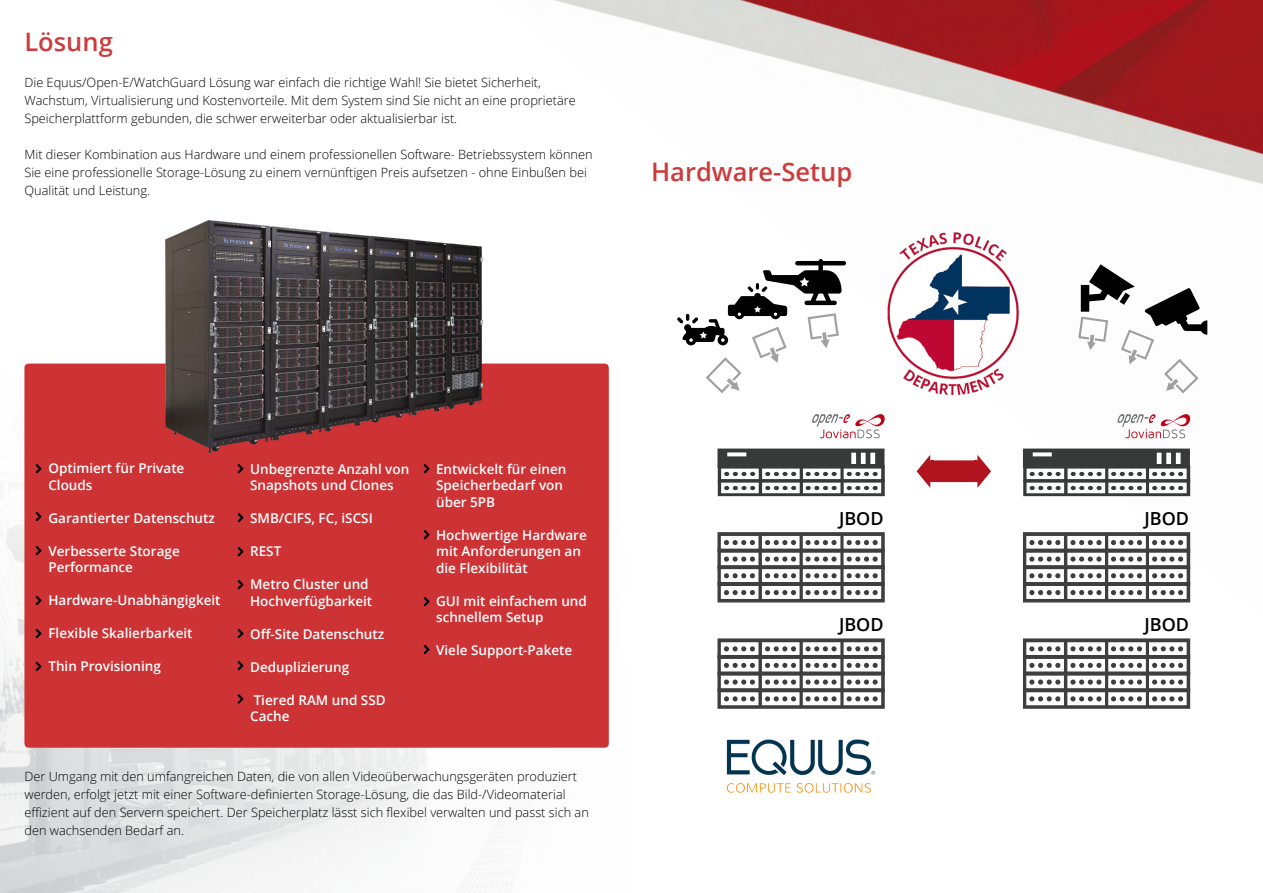
<style>
.page{position:relative;width:1263px;height:893px;background:#fff}
.page>*{position:absolute;margin:0;border:0;box-sizing:border-box;transform-origin:0 0}
.t1{font:600 25.5px "Open Sans";color:#cc3c3d}
.t2{font:600 18px "Open Sans";color:#000}
.t3{font:600 13.5px/16.5px "Open Sans";color:#fff}
.t4{font:300 12.75px/18px "Open Sans";color:#000}
</style>
<div class="page">
<img style="left:0;top:220px;width:515px;height:673px">
<img style="left:498px;top:0;width:765px;height:603px">
<div style="left:24px;top:364px;width:585px;height:384px;background:#cd3234;border-radius:4px"></div>
<svg style="left:36px;top:464px;width:5px;height:9px"></svg>
<svg style="left:238px;top:513px;width:5px;height:9px"></svg>
<svg style="left:238px;top:464px;width:5px;height:9px"></svg>
<svg style="left:424px;top:464px;width:5px;height:9px"></svg>
<svg style="left:238px;top:547px;width:5px;height:9px"></svg>
<svg style="left:238px;top:580px;width:5px;height:9px"></svg>
<svg style="left:424px;top:530px;width:5px;height:9px"></svg>
<svg style="left:424px;top:597px;width:5px;height:9px"></svg>
<svg style="left:424px;top:645px;width:5px;height:9px"></svg>
<svg style="left:238px;top:629px;width:5px;height:9px"></svg>
<svg style="left:238px;top:661px;width:5px;height:9px"></svg>
<svg style="left:238px;top:694px;width:5px;height:10px"></svg>
<svg style="left:36px;top:512px;width:5px;height:9px"></svg>
<svg style="left:36px;top:662px;width:5px;height:9px"></svg>
<svg style="left:36px;top:546px;width:5px;height:9px"></svg>
<svg style="left:36px;top:596px;width:5px;height:9px"></svg>
<svg style="left:36px;top:629px;width:5px;height:9px"></svg>
<img style="left:165px;top:221px;width:317px;height:232px">
<svg style="left:717px;top:638px;width:168px;height:71px"></svg>
<svg style="left:717px;top:532px;width:168px;height:70px"></svg>
<svg style="left:717px;top:449px;width:168px;height:47px"></svg>
<svg style="left:812px;top:414px;width:73px;height:24px"></svg>
<svg style="left:1023px;top:638px;width:167px;height:71px"></svg>
<svg style="left:1023px;top:532px;width:167px;height:70px"></svg>
<svg style="left:1023px;top:449px;width:167px;height:47px"></svg>
<svg style="left:1117px;top:414px;width:73px;height:24px"></svg>
<svg style="left:916px;top:455px;width:75px;height:33px"></svg>
<img style="left:871px;top:222px;width:162px;height:184px">
<svg style="left:677px;top:259px;width:169px;height:134px"></svg>
<svg style="left:1078px;top:264px;width:129px;height:129px"></svg>
<img style="left:726px;top:739px;width:150px;height:54px">
<h1 class="t1" style="left:24px;top:25px;width:90px">Lösung</h1>
<p class="t4" style="left:24px;top:73px;width:553px">Die Equus/Open-E/WatchGuard Lösung war einfach die richtige Wahl! Sie bietet Sicherheit,<br>Wachstum, Virtualisierung und Kostenvorteile. Mit dem System sind Sie nicht an eine proprietäre<br>Speicherplattform gebunden, die schwer erweiterbar oder aktualisierbar ist.</p>
<p class="t4" style="left:24px;top:145px;width:570px">Mit dieser Kombination aus Hardware und einem professionellen Software- Betriebssystem können<br>Sie eine professionelle Storage-Lösung zu einem vernünftigen Preis aufsetzen - ohne Einbußen bei<br>Qualität und Leistung.</p>
<h1 class="t1" style="left:651px;top:154px;width:203px">Hardware-Setup</h1>
<p class="t3" style="left:48px;top:460px;width:138px">Optimiert für Private<br>Clouds</p>
<p class="t3" style="left:48px;top:509px;width:168px">Garantierter Datenschutz</p>
<p class="t3" style="left:48px;top:542px;width:133px">Verbesserte Storage<br>Performance</p>
<p class="t3" style="left:48px;top:592px;width:174px">Hardware-Unabhängigkeit</p>
<p class="t3" style="left:48px;top:625px;width:146px">Flexible Skalierbarkeit</p>
<p class="t3" style="left:48px;top:658px;width:114px">Thin Provisioning</p>
<p class="t3" style="left:250px;top:460px;width:161px">Unbegrenzte Anzahl von<br>Snapshots und Clones</p>
<p class="t3" style="left:250px;top:510px;width:124px">SMB/CIFS, FC, iSCSI</p>
<p class="t3" style="left:250px;top:543px;width:33px">REST</p>
<p class="t3" style="left:250px;top:576px;width:124px">Metro Cluster und<br>Hochverfügbarkeit</p>
<p class="t3" style="left:250px;top:625px;width:136px">Off-Site Datenschutz</p>
<p class="t3" style="left:250px;top:658px;width:101px">Deduplizierung</p>
<p class="t3" style="left:250px;top:691px;width:137px">Tiered RAM und SSD<br>Cache</p>
<p class="t3" style="left:436px;top:460px;width:132px">Entwickelt für einen<br>Speicherbedarf von über 5PB</p>
<p class="t3" style="left:436px;top:526px;width:152px">Hochwertige Hardware mit Anforderungen an die Flexibilität</p>
<p class="t3" style="left:436px;top:592px;width:152px">GUI mit einfachem und schnellem Setup</p>
<p class="t3" style="left:436px;top:642px;width:138px">Viele Support-Pakete</p>
<p class="t4" style="left:24px;top:767px;width:566px">Der Umgang mit den umfangreichen Daten, die von allen Videoüberwachungsgeräten produziert werden, erfolgt jetzt mit einer Software-definierten Storage-Lösung, die das Bild-/Videomaterial effizient auf den Servern speichert. Der Speicherplatz lässt sich flexibel verwalten und passt sich an den wachsenden Bedarf an.</p>
<h2 class="t2" style="left:839px;top:506px;width:46px">JBOD</h2>
<h2 class="t2" style="left:839px;top:612px;width:46px">JBOD</h2>
<h2 class="t2" style="left:1144px;top:506px;width:46px">JBOD</h2>
<h2 class="t2" style="left:1144px;top:612px;width:46px">JBOD</h2>
</div>
